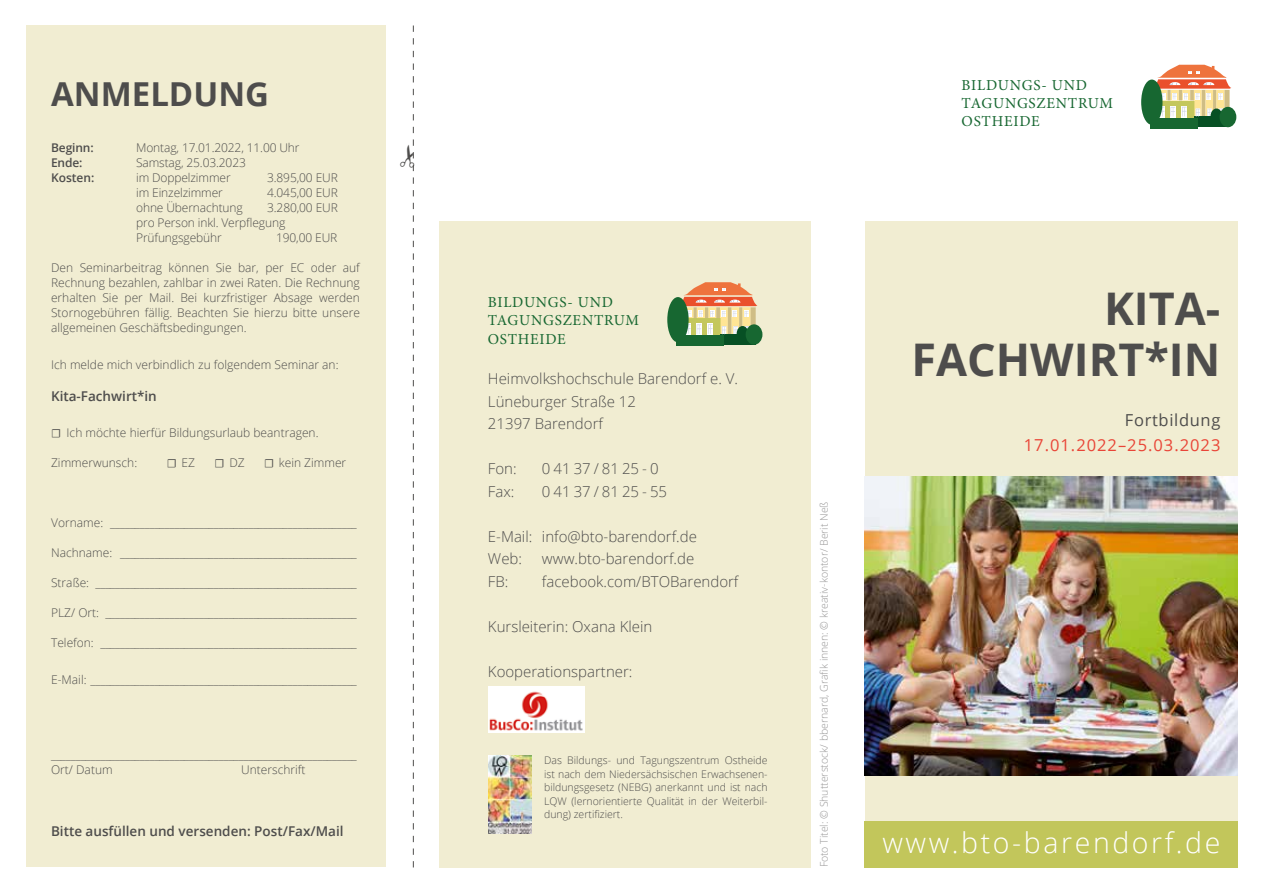
<style>
.page{position:relative;width:1263px;height:893px;background:#fff}
.page>*{position:absolute;margin:0;border:0;box-sizing:border-box;transform-origin:0 0}
.t1{font:700 45px/51px "Open Sans";color:#4e4d4c;text-align:right}
.t2{font:700 33px "Open Sans";color:#4e4d4c}
.t3{font:300 28.5px "Open Sans";letter-spacing:.09em;color:#fff}
.t4{font:16.5px "Open Sans";letter-spacing:.06em;color:#e94537}
.t5{font:16.5px "Open Sans";letter-spacing:.04em;color:#4e4d4c}
.t6{font:15.15px/18.3px "Minion Pro";letter-spacing:.05em;color:#176731}
.t7{font:300 15px/22.5px "Open Sans";color:#4e4d4c}
.t8{font:600 13.5px "Open Sans";color:#4e4d4c}
.t9{font:300 12px/15px "Open Sans";color:#4e4d4c}
.t10{font:600 12px "Open Sans";letter-spacing:-.01em;color:#4e4d4c}
.t11{font:300 10.5px/13.5px "Open Sans";color:#4e4d4c;text-align:justify}
.t12{font:300 10.5px "Open Sans";color:#989797}
.s1{font-family:"Minion Pro";font-weight:400}
</style>
<div class="page">
<div style="left:865px;top:221px;width:372px;height:646px;background:#f1edd2"></div>
<img style="left:865px;top:476px;width:372px;height:300px">
<div style="left:26px;top:26px;width:359px;height:841px;background:#f1edd2"></div>
<div style="left:439px;top:221px;width:372px;height:646px;background:#f1edd2"></div>
<div style="left:865px;top:821px;width:373px;height:46px;background:#c2c65b"></div>
<div style="left:1194px;top:117px;width:36px;height:10px;background:#075024"></div>
<div style="left:1150px;top:118px;width:48px;height:10px;background:#176731"></div>
<div style="left:1219px;top:107px;width:17px;height:20px;background:#176731;border-radius:50%"></div>
<div style="left:1141px;top:80px;width:21px;height:45px;background:#176731;border-radius:50%"></div>
<svg style="left:1154px;top:65px;width:77px;height:55px"></svg>
<div style="left:720px;top:334px;width:36px;height:11px;background:#075024"></div>
<div style="left:676px;top:336px;width:48px;height:10px;background:#176731"></div>
<div style="left:746px;top:324px;width:16px;height:21px;background:#176731;border-radius:50%"></div>
<div style="left:667px;top:297px;width:22px;height:45px;background:#176731;border-radius:50%"></div>
<svg style="left:680px;top:282px;width:77px;height:54px"></svg>
<img style="left:488px;top:756px;width:43px;height:77px">
<img style="left:488px;top:686px;width:97px;height:46px">
<svg style="left:412px;top:26px;width:2px;height:841px"></svg>
<h2 class="t2" style="left:51px;top:71px;width:219px">ANMELDUNG</h2>
<p class="t10" style="left:51px;top:139px;width:44px">Beginn:</p>
<p class="t9" style="left:136px;top:139px;width:165px">Montag, 17.01.2022, 11.00 Uhr</p>
<p class="t10" style="left:51px;top:154px;width:33px">Ende:</p>
<p class="t9" style="left:136px;top:154px;width:111px">Samstag, 25.03.2023</p>
<p class="t10" style="left:51px;top:169px;width:45px">Kosten:</p>
<p class="t9" style="left:136px;top:169px;width:96px">im Doppelzimmer</p>
<p class="t9" style="left:267px;top:169px;width:72px">3.895,00 EUR</p>
<p class="t9" style="left:136px;top:184px;width:88px">im Einzelzimmer</p>
<p class="t9" style="left:267px;top:184px;width:72px">4.045,00 EUR</p>
<p class="t9" style="left:136px;top:199px;width:108px">ohne Übernachtung</p>
<p class="t9" style="left:136px;top:199px;width:203px;text-indent:131px">3.280,00 EUR pro Person inkl. Verpflegung<br>Prüfungsgebühr</p>
<p class="t9" style="left:276px;top:229px;width:63px">190,00 EUR</p>
<p class="t9" style="left:51px;top:259px;width:310px;text-align:justify">Den Seminarbeitrag können Sie bar, per EC oder auf Rechnung bezahlen, zahlbar in zwei Raten. Die Rechnung erhalten Sie per Mail. Bei kurzfristiger Absage werden Stornogebühren fällig. Beachten Sie hierzu bitte unsere allgemeinen Geschäftsbedingungen.</p>
<p class="t9" style="left:51px;top:357px;width:289px">Ich melde mich verbindlich zu folgendem Seminar an:</p>
<p class="t8" style="left:51px;top:386px;width:107px">Kita-Fachwirt*in</p>
<p class="t9" style="left:51px;top:424px;width:269px"><span class="s1">☐</span> Ich möchte hierfür Bildungsurlaub beantragen.</p>
<p class="t9" style="left:51px;top:454px;width:88px">Zimmerwunsch:</p>
<p class="t9" style="left:167px;top:454px;width:30px"><span class="s1">☐</span> EZ</p>
<p class="t9" style="left:215px;top:454px;width:32px"><span class="s1">☐</span> DZ</p>
<p class="t9" style="left:264px;top:454px;width:84px"><span class="s1">☐</span> kein Zimmer</p>
<p class="t9" style="left:51px;top:514px;width:307px">Vorname: __________________________________________________</p>
<p class="t9" style="left:51px;top:544px;width:307px">Nachname: ________________________________________________</p>
<p class="t9" style="left:51px;top:574px;width:307px">Straße: _____________________________________________________</p>
<p class="t9" style="left:51px;top:604px;width:307px">PLZ/ Ort: ___________________________________________________</p>
<p class="t9" style="left:51px;top:634px;width:307px">Telefon: ____________________________________________________</p>
<p class="t9" style="left:51px;top:672px;width:307px">E-Mail: ______________________________________________________</p>
<p class="t9" style="left:51px;top:747px;width:307px">______________________________________________________________<br>Ort/ Datum</p>
<p class="t9" style="left:241px;top:762px;width:66px">Unterschrift</p>
<p class="t8" style="left:51px;top:821px;width:294px">Bitte ausfüllen und versenden: Post/Fax/Mail</p>
<p class="t6" style="left:962px;top:76px;width:153px">BILDUNGS- UND<br>TAGUNGSZENTRUM<br>OSTHEIDE</p>
<p class="t6" style="left:488px;top:293px;width:153px">BILDUNGS- UND<br>TAGUNGSZENTRUM<br>OSTHEIDE</p>
<p class="t7" style="left:488px;top:367px;width:252px">Heimvolkshochschule Barendorf e. V.<br>Lüneburger Straße 12<br>21397 Barendorf</p>
<p class="t7" style="left:488px;top:457px;width:30px">Fon:</p>
<p class="t7" style="left:542px;top:457px;width:118px">0 41 37 / 81 25 - 0</p>
<p class="t7" style="left:488px;top:479px;width:28px">Fax:</p>
<p class="t7" style="left:542px;top:479px;width:127px">0 41 37 / 81 25 - 55</p>
<p class="t7" style="left:488px;top:524px;width:210px">E-Mail: info@bto-barendorf.de<br>Web:</p>
<p class="t7" style="left:542px;top:547px;width:154px">www.bto-barendorf.de</p>
<p class="t7" style="left:488px;top:569px;width:22px">FB:</p>
<p class="t7" style="left:542px;top:569px;width:198px">facebook.com/BTOBarendorf</p>
<p class="t7" style="left:488px;top:614px;width:166px">Kursleiterin: Oxana Klein</p>
<p class="t7" style="left:488px;top:659px;width:146px">Kooperationspartner:</p>
<p class="t11" style="left:544px;top:753px;width:225px">Das Bildungs- und Tagungszentrum Ostheide ist nach dem Niedersächsischen Erwachsenen&shy;bildungsgesetz (NEBG) anerkannt und ist nach LQW (lernorientierte Qualität in der Weiterbil&shy;dung) zertifiziert.</p>
<p class="t12" style="left:817px;top:867px;width:367px;rotate:-90deg">Foto Titel: © Shutterstock/ bbernard, Grafik innen: © kreativ-kontor/ Berit Neß</p>
<h1 class="t1" style="left:911px;top:282px;width:311px">KITA-<br>FACHWIRT*IN</h1>
<h3 class="t5" style="left:1125px;top:409px;width:97px">Fortbildung</h3>
<h3 class="t4" style="left:1024px;top:433px;width:198px">17.01.2022–25.03.2023</h3>
<h3 class="t3" style="left:882px;top:823px;width:340px">www.bto-barendorf.de</h3>
</div>
